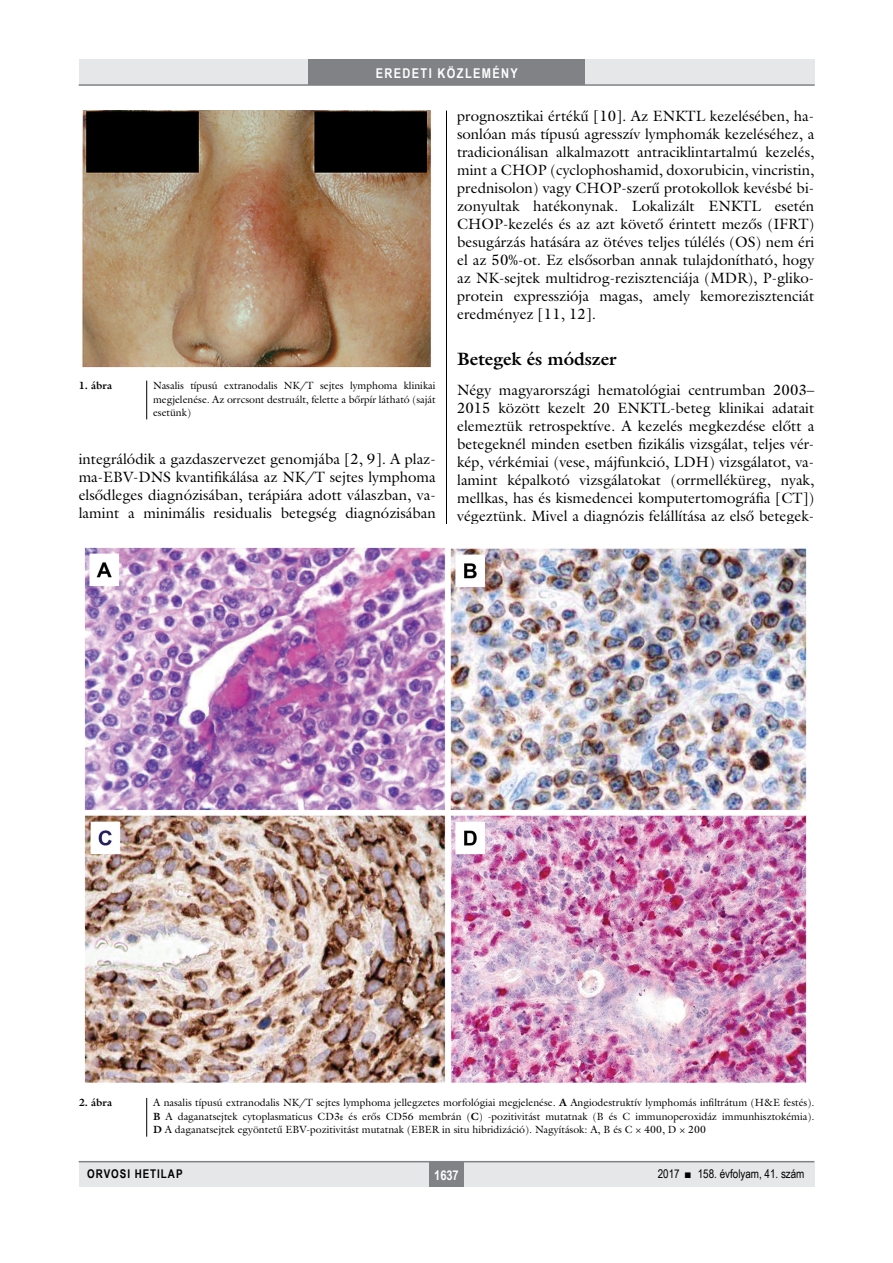
<style>
.page{position:relative;width:893px;height:1263px;background:#fff}
.page>*{position:absolute;margin:0;border:0;box-sizing:border-box;transform-origin:0 0}
.alcimbold{font:700 18px "Galliard Reg";color:#000}
.Body_Text{font:15px/18px "Galliard Reg";color:#000;text-align:justify}
.Body_tompa{font:15px/18px "Galliard Reg";color:#000;text-align:justify}
.t1{font:700 13.5px "Arial Narrow";letter-spacing:.1em;color:#fff}
.t2{font:12px "Arial Narrow";color:#000}
.t3{font:700 12px "Arial Narrow";letter-spacing:.08em;color:#000}
.kepalairas2{font:10.5px/13.5px "Galliard Reg";color:#000;text-align:justify}
.kepalairas1{font:700 10.5px "Galliard Reg";color:#000}
.s1{font-weight:700}
.s2{font-family:"Garamond Premr Pro"}
</style>
<div class="page">
<div style="left:79px;top:1161px;width:735px;height:25px;background:#e6e7e8"></div>
<div style="left:429px;top:1161px;width:34px;height:25px;background:#808285"></div>
<hr style="left:79px;top:1161px;width:735px;height:1px;background:#808285">
<div style="left:79px;top:60px;width:735px;height:25px;background:#e6e7e8"></div>
<div style="left:308px;top:60px;width:277px;height:25px;background:#808285"></div>
<hr style="left:79px;top:84px;width:736px;height:2px;background:#808285">
<hr style="left:446px;top:111px;width:1px;height:1026px;background:#000">
<img style="left:82px;top:111px;width:349px;height:257px">
<hr style="left:146px;top:381px;width:1px;height:38px;background:#000">
<div style="left:79px;top:1098px;width:735px;height:39px;background:#fff"></div>
<hr style="left:146px;top:1098px;width:1px;height:39px;background:#000">
<div style="left:79px;top:524px;width:735px;height:574px;background:#fff"></div>
<img style="left:85px;top:547px;width:722px;height:536px">
<p class="t1" style="left:376px;top:63px;width:144px">EREDETI KÖZLEMÉNY</p>
<p class="kepalairas1" style="left:79px;top:379px;width:35px">1. ábra</p>
<p class="kepalairas2" style="left:153px;top:379px;width:284px">Nasalis típusú extranodalis NK/T sejtes lymphoma klinikai megjelenése. Az orrcsont destruált, felette a bőrpír látható (saját esetünk)</p>
<p class="Body_Text" style="left:79px;top:450px;width:359px">integrálódik a gazdaszervezet genomjába [2, 9]. A plaz&shy;ma-EBV-DNS kvantifikálása az NK/T sejtes lymphoma elsődleges diagnózisában, terápiára adott válaszban, va&shy;lamint a minimális residualis betegség diagnózisában</p>
<p class="Body_Text" style="left:457px;top:107px;width:359px">prognosztikai értékű [10]. Az ENKTL kezelésében, ha&shy;sonlóan más típusú agresszív lymphomák kezeléséhez, a tradicionálisan alkalmazott antraciklintartalmú kezelés, mint a CHOP (cyclophoshamid, doxorubicin, vincristin, prednisolon) vagy CHOP-szerű protokollok kevésbé bi&shy;zonyultak hatékonynak. Lokalizált ENKTL esetén CHOP-kezelés és az azt követő érintett mezős (IFRT) besugárzás hatására az ötéves teljes túlélés (OS) nem éri el az 50%-ot. Ez elsősorban annak tulajdonítható, hogy az NK-sejtek multidrog-rezisztenciája (MDR), P-gliko&shy;protein expressziója magas, amely kemorezisztenciát eredményez [11, 12].</p>
<p class="alcimbold" style="left:457px;top:347px;width:161px">Betegek és módszer</p>
<p class="Body_tompa" style="left:457px;top:381px;width:359px">Négy magyarországi hematológiai centrumban 2003– 2015 között kezelt 20 ENKTL-beteg klinikai adatait elemeztük retrospektíve. A kezelés megkezdése előtt a betegeknél minden esetben fizikális vizsgálat, teljes vér&shy;kép, vérkémiai (vese, májfunkció, LDH) vizsgálatot, va&shy;lamint képalkotó vizsgálatokat (orrmelléküreg, nyak, mellkas, has és kismedencei komputertomográfia [CT]) végeztünk. Mivel a diagnózis felállítása az első betegek-</p>
<p class="kepalairas1" style="left:79px;top:1096px;width:35px">2. ábra</p>
<p class="kepalairas2" style="left:153px;top:1096px;width:663px">A nasalis típusú extranodalis NK/T sejtes lymphoma jellegzetes morfológiai megjelenése. <span class="s1">A</span> Angiodestruktív lymphomás infiltrátum (H&amp;E festés).<br><span class="s1">B</span> A daganatsejtek cytoplasmaticus CD3<span class="s2">ε</span> és erős CD56 membrán (<span class="s1">C</span>) -pozitivitást mutatnak (B és C immunoperoxidáz immunhisztokémia).<br><span class="s1">D</span> A daganatsejtek egyöntetű EBV-pozitivitást mutatnak (EBER in situ hibridizáció). Nagyítások: A, B és C × 400, D × 200</p>
<p class="t3" style="left:87px;top:1165px;width:97px">ORVOSI HETILAP</p>
<p class="t1" style="left:434px;top:1165px;width:26px">1637</p>
<p class="t2" style="left:658px;top:1165px;width:148px">2017 ■ 158. évfolyam, 41. szám</p>
</div>
